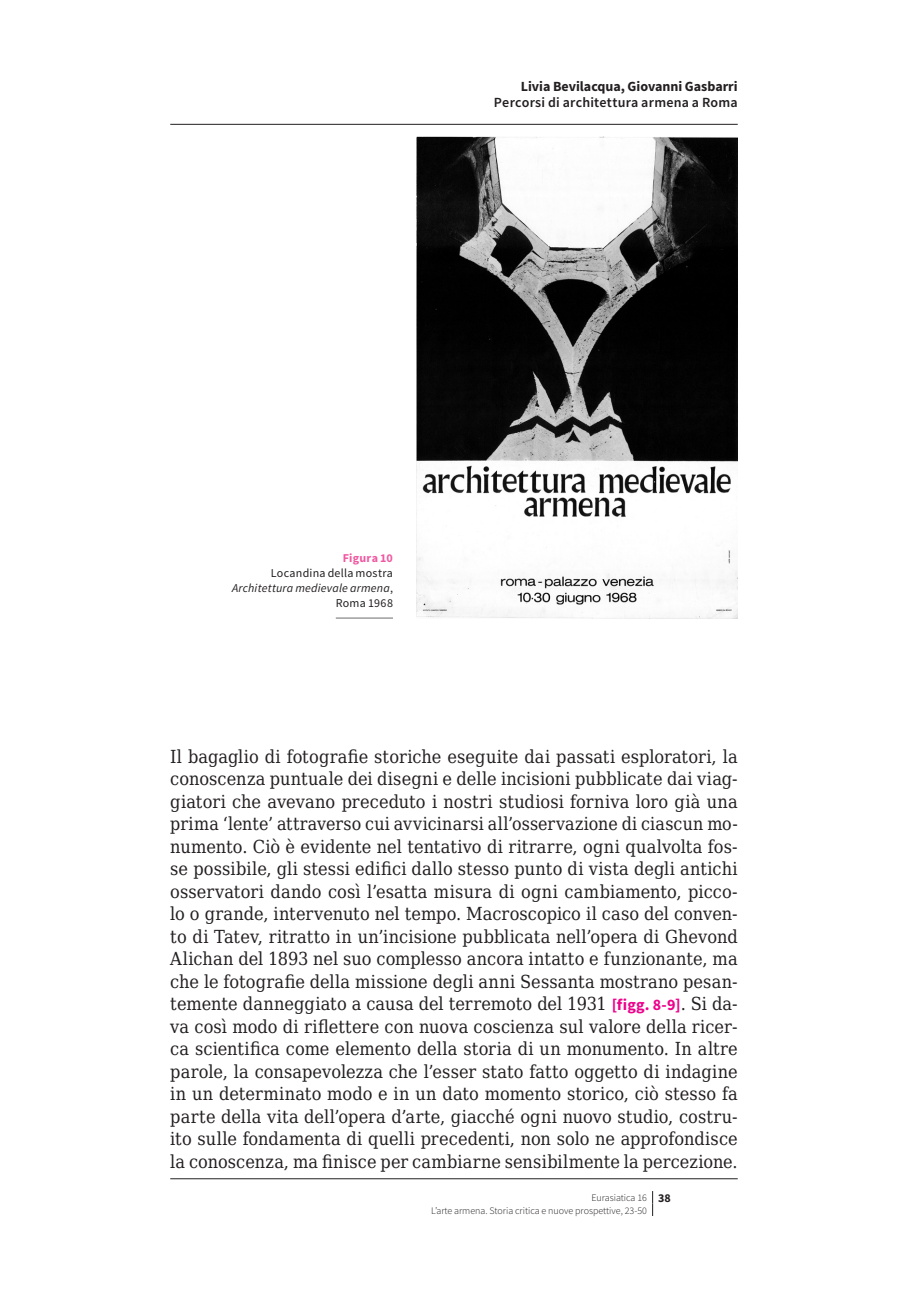
<style>
.page{position:relative;width:908px;height:1304px;background:#fff}
.page>*{position:absolute;margin:0;border:0;box-sizing:border-box;transform-origin:0 0}
.t1{font:18px/22.4px "DejaVu Serif Condensed";letter-spacing:.01em;color:#231f20;text-align:justify}
.t2{font:600 14px "Source Sans Pro";letter-spacing:.015em;color:#231f20}
.t3{font:700 14px "Source Sans Pro";color:#231f20}
.t4{font:12px/15px "Source Sans Pro";letter-spacing:.02em;color:#231f20;text-align:right}
.t5{font:700 12px "Source Sans Pro";letter-spacing:.02em;color:#ef59a1}
.t6{font:300 10px/12.4px "Source Sans Pro";color:#231f20}
.s1{font-style:italic}
.s2{font-family:"Source Sans Pro";font-weight:700;font-size:16px;color:#ed028c}
.s3{font-weight:700;font-size:12px}
</style>
<div class="page">
<svg style="left:652px;top:1191px;width:1px;height:25px"></svg>
<img style="left:417px;top:136px;width:320px;height:482px">
<hr style="left:335px;top:618px;width:58px;height:1px;background:#6c6d70">
<hr style="left:170px;top:124px;width:567px;height:1px;background:#231f20">
<hr style="left:170px;top:1178px;width:567px;height:1px;background:#231f20">
<p class="t3" style="left:520px;top:77px;width:218px">Livia Bevilacqua, Giovanni Gasbarri</p>
<p class="t2" style="left:493px;top:94px;width:245px">Percorsi di architettura armena a Roma</p>
<p class="t5" style="left:342px;top:549px;width:52px">Figura 10</p>
<p class="t4" style="left:232px;top:565px;width:162px">Locandina della mostra<br><span class="s1">Architettura medievale armena</span>,<br>Roma 1968</p>
<p class="t1" style="left:170px;top:745px;width:568px">Il bagaglio di fotografie storiche eseguite dai passati esploratori, la conoscenza puntuale dei disegni e delle incisioni pubblicate dai viag&shy;giatori che avevano preceduto i nostri studiosi forniva loro già una prima ‘lente’ attraverso cui avvicinarsi all’osservazione di ciascun mo&shy;numento. Ciò è evidente nel tentativo di ritrarre, ogni qualvolta fos&shy;se possibile, gli stessi edifici dallo stesso punto di vista degli antichi osservatori dando così l’esatta misura di ogni cambiamento, picco&shy;lo o grande, intervenuto nel tempo. Macroscopico il caso del conven&shy;to di Tatev, ritratto in un’incisione pubblicata nell’opera di Ghevond Alichan del 1893 nel suo complesso ancora intatto e funzionante, ma che le fotografie della missione degli anni Sessanta mostrano pesan&shy;temente danneggiato a causa del terremoto del 1931 <span class="s2">[figg. 8-9]</span>. Si da&shy;va così modo di riflettere con nuova coscienza sul valore della ricer&shy;ca scientifica come elemento della storia di un monumento. In altre parole, la consapevolezza che l’esser stato fatto oggetto di indagine in un determinato modo e in un dato momento storico, ciò stesso fa parte della vita dell’opera d’arte, giacché ogni nuovo studio, costru&shy;ito sulle fondamenta di quelli precedenti, non solo ne approfondisce la conoscenza, ma finisce per cambiarne sensibilmente la percezione.</p>
<p class="t6" style="left:431px;top:1191px;width:241px;text-indent:160px">Eurasiatica 16 <span class="s3">38<br></span>L’arte armena. Storia critica e nuove prospettive, 23-50</p>
</div>
